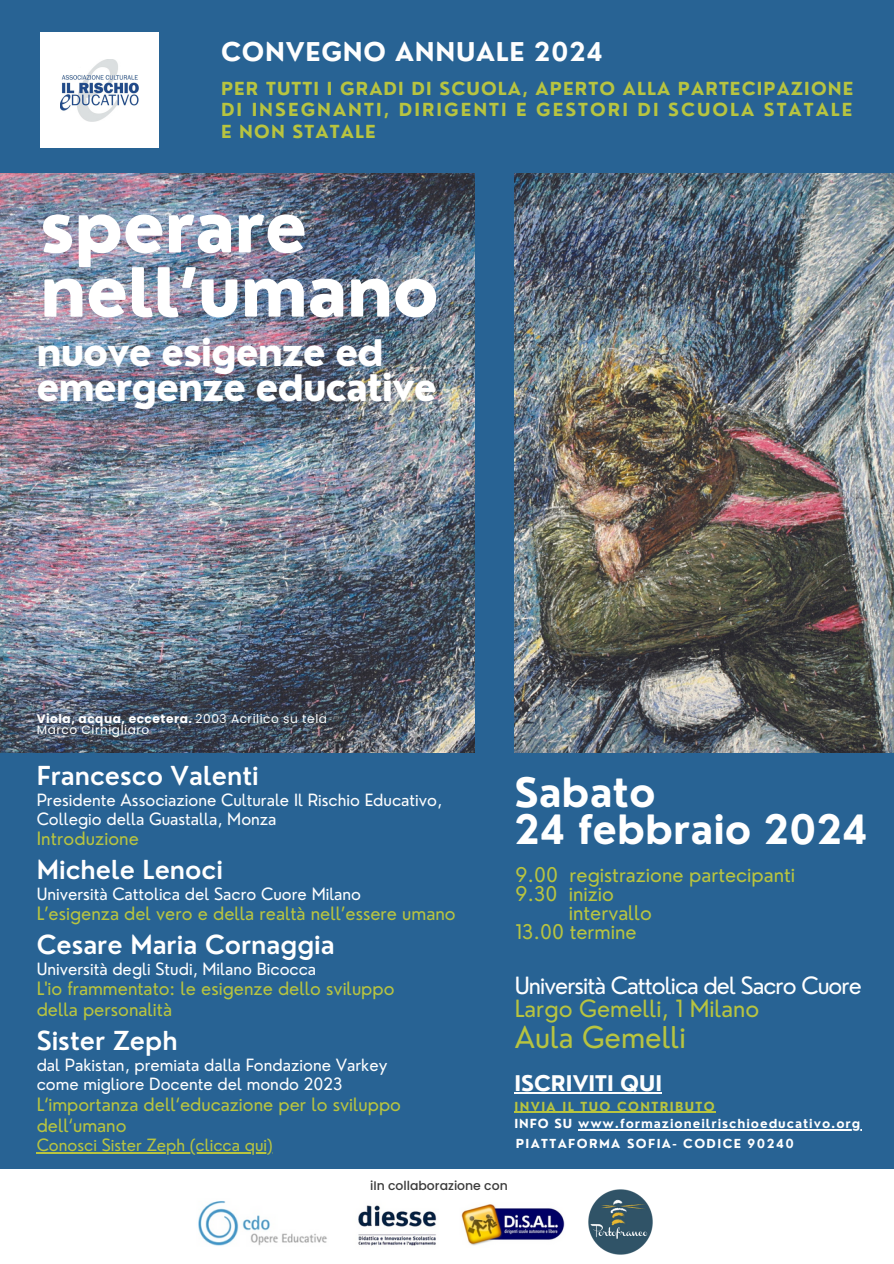
<style>
.page{position:relative;width:894px;height:1264px;background:#fff}
.page>*{position:absolute;margin:0;border:0;box-sizing:border-box;transform-origin:0 0}
.t1{font:800 66px/64.2px "Nourd";letter-spacing:-.01em;color:#fff}
.t2{font:700 39.45px/37px "Nourd";color:#fff}
.t3{font:800 35.7px/34.8px "Nourd";letter-spacing:-.03em;color:#fff}
.t4{font:29.25px "Nourd";color:#b8c440}
.t5{font:600 25.5px "Nourd";color:#fff}
.t6{font:700 25.2px "Nourd";letter-spacing:.03em;color:#fefefe}
.t7{font:23.1px/23.7px "Nourd";letter-spacing:-.04em;color:#fff}
.t8{font:700 21px "Nourd";color:#fefefe}
.t9{font:19.65px/19.2px "Nourd";color:#b8c440}
.t10{font:18px/21px "Nourd";color:#b8c440}
.t11{font:700 17.55px "Nourd";letter-spacing:.065em;color:#b8c440}
.t12{font:700 17.55px "Nourd";letter-spacing:.115em;color:#b8c440}
.t13{font:16.5px "Nourd";color:#fefefe}
.t14{font:16.5px "Nourd";color:#fff}
.t15{font:16.5px "Nourd";color:#b8c440}
.t16{font:500 12.45px "Poppins";color:#3b3b3b}
.t17{font:700 12.15px "Nourd";letter-spacing:.08em;color:#fff}
.t18{font:700 12.15px "Poppins";letter-spacing:.045em;color:#fff}
.t19{font:700 12.15px "Nourd";letter-spacing:.115em;color:#fff}
.t20{font:700 12.15px "Nourd";letter-spacing:.115em;color:#b8c440}
.t21{font:12.15px "Poppins";letter-spacing:.045em;color:#fff}
.s1{font-weight:400;color:#fefefe}
.s2{font-weight:400}
.s3{color:#286394}
.s4{color:#b8c440}
</style>
<div class="page">
<div style="left:0;top:0;width:893px;height:1263px;background:#286394"></div>
<div style="left:40px;top:33px;width:118px;height:115px;background:#fff"></div>
<img style="left:60px;top:59px;width:78px;height:62px">
<div style="left:0;top:1168px;width:893px;height:95px;background:#fff"></div>
<img style="left:198px;top:1201px;width:129px;height:45px">
<img style="left:358px;top:1205px;width:79px;height:41px">
<img style="left:461px;top:1204px;width:104px;height:42px">
<img style="left:588px;top:1189px;width:65px;height:66px">
<hr style="left:578px;top:1129px;width:283px;height:1px;background:#fff">
<hr style="left:514px;top:1092px;width:148px;height:1px;background:#fefefe">
<img style="left:514px;top:173px;width:379px;height:579px">
<img style="left:0;top:173px;width:474px;height:579px">
<hr style="left:37px;top:1152px;width:236px;height:1px;background:#b8c440">
<hr style="left:514px;top:1111px;width:202px;height:1px;background:#b8c440">
<h1 class="t6" style="left:221px;top:36px;width:383px">CONVEGNO ANNUALE 2024</h1>
<h2 class="t11" style="left:221px;top:77px;width:633px">PER TUTTI I GRADI DI SCUOLA, APERTO ALLA PARTECIPAZIONE</h2>
<p class="t12" style="left:221px;top:99px;width:632px">DI INSEGNANTI, DIRIGENTI E GESTORI DI SCUOLA STATALE</p>
<p class="t11" style="left:221px;top:120px;width:156px">E NON STATALE</p>
<p class="t1" style="left:40px;top:196px;width:400px">sperare nell’umano</p>
<p class="t3" style="left:37px;top:335px;width:402px">nuove esigenze ed emergenze educative</p>
<p class="t18" style="left:37px;top:709px;width:292px">Viola, acqua, eccetera. <span class="s1">2003</span> <span class="s2">Acrilico su tela</span></p>
<p class="t21" style="left:37px;top:721px;width:114px">Marco Cirnigliaro</p>
<p class="t5" style="left:37px;top:759px;width:223px">Francesco Valenti</p>
<p class="t13" style="left:37px;top:789px;width:407px">Presidente Associazione Culturale Il Rischio Educativo,</p>
<p class="t13" style="left:37px;top:808px;width:241px">Collegio della Guastalla, Monza</p>
<p class="t10" style="left:37px;top:828px;width:104px">Introduzione</p>
<p class="t5" style="left:37px;top:853px;width:188px">Michele Lenoci</p>
<p class="t14" style="left:37px;top:883px;width:326px">Università Cattolica del Sacro Cuore Milano</p>
<p class="t10" style="left:37px;top:903px;width:420px">L’esigenza del vero e della realtà nell’essere umano</p>
<p class="t5" style="left:37px;top:928px;width:299px">Cesare Maria Cornaggia</p>
<p class="t14" style="left:37px;top:958px;width:281px">Università degli Studi, Milano Bicocca</p>
<h2 class="t10" style="left:37px;top:978px;width:359px">L'io frammentato: le esigenze dello sviluppo</h2>
<h6 class="t10" style="left:37px;top:999px;width:137px">della personalità</h6>
<h4 class="t5" style="left:37px;top:1024px;width:142px">Sister Zeph</h4>
<h5 class="t13" style="left:37px;top:1054px;width:352px">dal Pakistan, premiata dalla Fondazione Varkey</h5>
<p class="t13" style="left:37px;top:1073px;width:307px">come migliore Docente del mondo 2023</p>
<p class="t10" style="left:37px;top:1093px;width:366px">L‘importanza dell‘educazione per lo sviluppo dell‘umano</p>
<p class="t15" style="left:37px;top:1134px;width:237px">Conosci Sister Zeph (clicca qui)</p>
<p class="t2" style="left:514px;top:774px;width:355px">Sabato<br>24 febbraio 2024</p>
<p class="t9" style="left:515px;top:865px;width:281px">9.00 registrazione partecipanti<br>9.30 inizio<br><span class="s3">9.30</span> intervallo</p>
<p class="t9" style="left:515px;top:922px;width:122px">13.00 termine</p>
<p class="t7" style="left:514px;top:973px;width:348px">Università Cattolica del Sacro Cuore<br><span class="s4">Largo Gemelli, 1 Milano</span></p>
<p class="t4" style="left:514px;top:1018px;width:172px">Aula Gemelli</p>
<p class="t8" style="left:514px;top:1070px;width:149px">ISCRIVITI QUI</p>
<p class="t20" style="left:514px;top:1098px;width:202px">INVIA IL TUO CONTRIBUTO</p>
<p class="t17" style="left:514px;top:1115px;width:59px">INFO SU</p>
<p class="t17" style="left:578px;top:1115px;width:284px">www.formazioneilrischioeducativo.org</p>
<p class="t19" style="left:515px;top:1135px;width:279px">PIATTAFORMA SOFIA- CODICE 90240</p>
<p class="t16" style="left:370px;top:1176px;width:139px">iIn collaborazione con</p>
</div>
